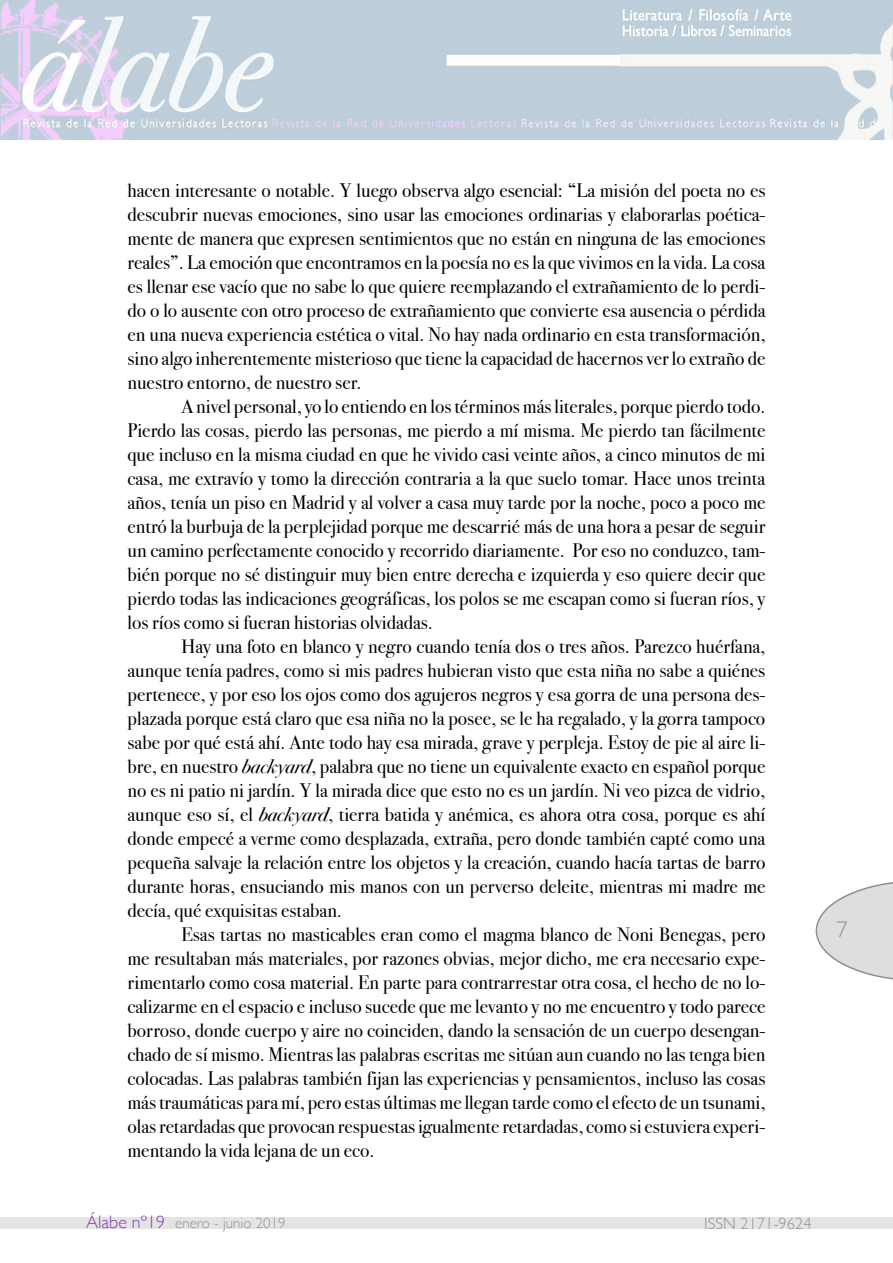
<style>
.page{position:relative;width:893px;height:1263px;background:#fff}
.page>*{position:absolute;margin:0;border:0;box-sizing:border-box;transform-origin:0 0}
.t1{font:300 22.5px "Gill Sans";color:#8a949d}
.t2{font:19.5px/24px "Bodoni Svty Two OSITCTT Book";color:#000;text-align:justify}
.t3{font:300 16.5px "Gill Sans";color:#8c959c}
.t4{font:300 15px "Gill Sans";color:#8c959c}
.s1{font-family:"Bodoni Svty Two OSITCTT Book It"}
.s2{font-size:18px;color:#893ab6}
</style>
<div class="page">
<svg style="left:816px;top:882px;width:77px;height:98px"></svg>
<img style="left:0;top:0;width:893px;height:139px">
<div style="left:0;top:1218px;width:893px;height:11px;background:#e4e4e3"></div>
<p class="t2" style="left:128px;top:178px;width:639px">hacen interesante o notable. Y luego observa algo esencial: “La misión del poeta no es descubrir nuevas emociones, sino usar las emociones ordinarias y elaborarlas poética&shy;mente de manera que expresen sentimientos que no están en ninguna de las emociones reales”. La emoción que encontramos en la poesía no es la que vivimos en la vida. La cosa es llenar ese vacío que no sabe lo que quiere reemplazando el extrañamiento de lo perdi&shy;do o lo ausente con otro proceso de extrañamiento que convierte esa ausencia o pérdida en una nueva experiencia estética o vital. No hay nada ordinario en esta transformación, sino algo inherentemente misterioso que tiene la capacidad de hacernos ver lo extraño de nuestro entorno, de nuestro ser.</p>
<p class="t2" style="left:128px;top:394px;width:639px;text-indent:54px">A nivel personal, yo lo entiendo en los términos más literales, porque pierdo todo.<br>Pierdo las cosas, pierdo las personas, me pierdo a mí misma. Me pierdo tan fácilmente que incluso en la misma ciudad en que he vivido casi veinte años, a cinco minutos de mi casa, me extravío y tomo la dirección contraria a la que suelo tomar. Hace unos treinta años, tenía un piso en Madrid y al volver a casa muy tarde por la noche, poco a poco me entró la burbuja de la perplejidad porque me descarrié más de una hora a pesar de seguir un camino perfectamente conocido y recorrido diariamente. Por eso no conduzco, tam&shy;bién porque no sé distinguir muy bien entre derecha e izquierda y eso quiere decir que pierdo todas las indicaciones geográficas, los polos se me escapan como si fueran ríos, y los ríos como si fueran historias olvidadas.</p>
<p class="t2" style="left:128px;top:634px;width:639px;text-indent:54px">Hay una foto en blanco y negro cuando tenía dos o tres años. Parezco huérfana, aunque tenía padres, como si mis padres hubieran visto que esta niña no sabe a quiénes pertenece, y por eso los ojos como dos agujeros negros y esa gorra de una persona des&shy;plazada porque está claro que esa niña no la posee, se le ha regalado, y la gorra tampoco sabe por qué está ahí. Ante todo hay esa mirada, grave y perpleja. Estoy de pie al aire li&shy;bre, en nuestro <span class="s1">backyard</span>, palabra que no tiene un equivalente exacto en español porque no es ni patio ni jardín. Y la mirada dice que esto no es un jardín. Ni veo pizca de vidrio, aunque eso sí, el <span class="s1">backyard</span>, tierra batida y anémica, es ahora otra cosa, porque es ahí donde empecé a verme como desplazada, extraña, pero donde también capté como una pequeña salvaje la relación entre los objetos y la creación, cuando hacía tartas de barro durante horas, ensuciando mis manos con un perverso deleite, mientras mi madre me decía, qué exquisitas estaban.</p>
<p class="t2" style="left:128px;top:922px;width:639px;text-indent:54px">Esas tartas no masticables eran como el magma blanco de Noni Benegas, pero me resultaban más materiales, por razones obvias, mejor dicho, me era necesario expe&shy;rimentarlo como cosa material. En parte para contrarrestar otra cosa, el hecho de no lo&shy;calizarme en el espacio e incluso sucede que me levanto y no me encuentro y todo parece borroso, donde cuerpo y aire no coinciden, dando la sensación de un cuerpo desengan&shy;chado de sí mismo. Mientras las palabras escritas me sitúan aun cuando no las tenga bien colocadas. Las palabras también fijan las experiencias y pensamientos, incluso las cosas más traumáticas para mí, pero estas últimas me llegan tarde como el efecto de un tsunami, olas retardadas que provocan respuestas igualmente retardadas, como si estuviera experi&shy;mentando la vida lejana de un eco.</p>
<p class="t4" style="left:86px;top:1211px;width:201px"><span class="s2">Álabe nº19</span> enero - junio 2019</p>
<p class="t3" style="left:704px;top:1211px;width:109px">ISSN 2171-9624</p>
<p class="t1" style="left:837px;top:912px;width:13px">7</p>
</div>
